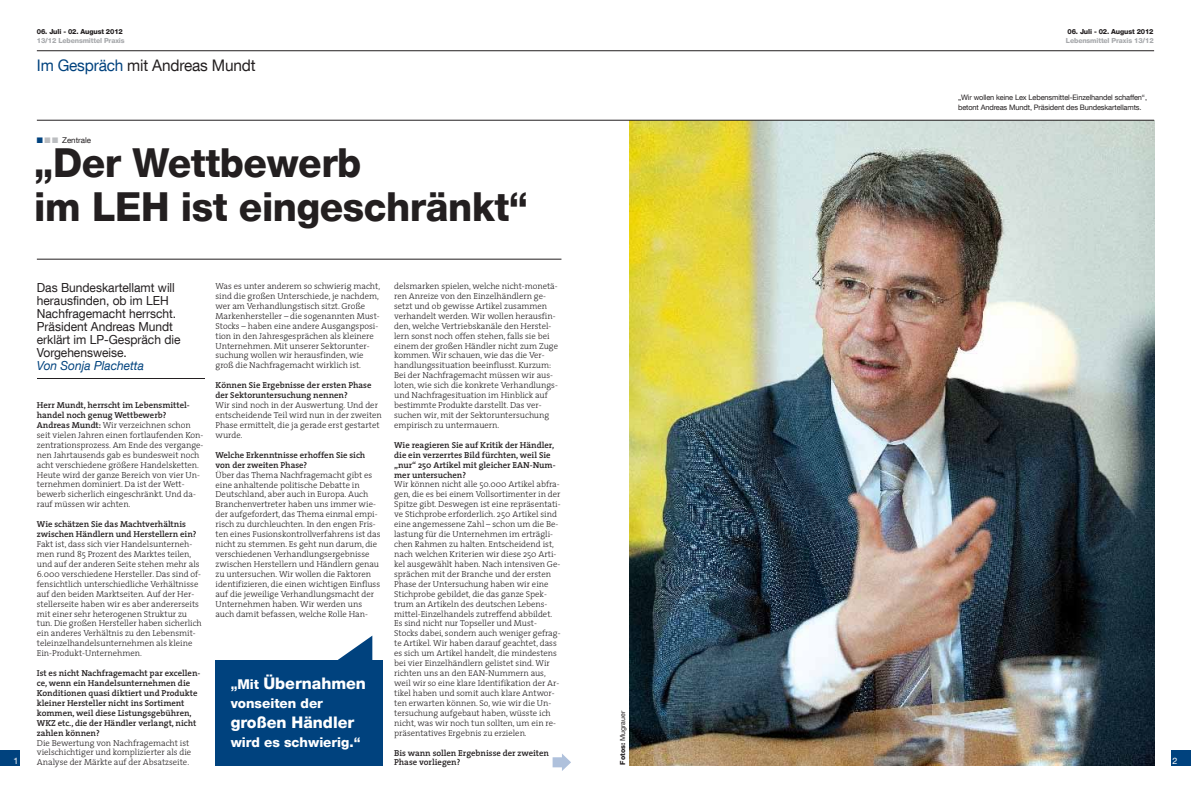
<style>
.page{position:relative;width:1191px;height:794px;background:#fff}
.page>*{position:absolute;margin:0;border:0;box-sizing:border-box;transform-origin:0 0}
.t1{font:800 40px/44px "Helvetica Neue LT Com";letter-spacing:-.01em;color:#231f20;scale:.96 1}
.t2{font:800 16px "Helvetica Neue LT Com";color:#fff}
.t3{font:16px "Helvetica Neue LT Com";letter-spacing:-.01em;color:#231f20;scale:.96 1}
.t4{font:800 13.5px "Helvetica Neue LT Com";color:#fff}
.t5{font:12.5px/13px "Helvetica Neue LT Com";color:#231f20;scale:.96 1}
.t6{font:italic 12.5px "Helvetica Neue LT Com";color:#00427e;scale:.96 1}
.t7{font:9px "Helvetica Neue LT Com";color:#fff}
.t8{font:300 8.7px/9.9px "The Serif";color:#231f20}
.t9{font:600 8.7px/9.9px "The Serif";color:#231f20}
.t10{font:8px "Helvetica Neue LT Com";color:#231f20}
.t11{font:7.5px/9.9px "Helvetica Neue LT Com";letter-spacing:-.015em;color:#231f20}
.t12{font:800 7px "Helvetica Neue LT Com";letter-spacing:-.015em;color:#a7a9ac}
.t13{font:800 7px "Helvetica Neue LT Com";letter-spacing:-.02em;color:#231f20}
.t14{font:7px "Helvetica Neue LT Com";color:#231f20}
.s1{color:#00427e}
.s2{color:#bbbdc0}
.s3{font-weight:600}
.s4{font-size:13.5px}
.s5{font-weight:800}
</style>
<div class="page">
<img style="left:629px;top:121px;width:525px;height:644px">
<svg style="left:338px;top:636px;width:34px;height:24px"></svg>
<hr style="left:37px;top:51px;width:1117px;height:1px;background:#231f20">
<hr style="left:37px;top:120px;width:1117px;height:1px;background:#231f20">
<hr style="left:37px;top:259px;width:524px;height:1px;background:#231f20">
<div style="left:0;top:750px;width:20px;height:15px;background:#00427e"></div>
<hr style="left:37px;top:378px;width:167px;height:1px;background:#231f20">
<div style="left:215px;top:660px;width:168px;height:105px;background:#00427e"></div>
<div style="left:1171px;top:750px;width:20px;height:15px;background:#00427e"></div>
<svg style="left:552px;top:754px;width:19px;height:17px"></svg>
<p class="t13" style="left:37px;top:28px;width:88px">06. Juli - 02. August 2012</p>
<p class="t12" style="left:37px;top:37px;width:89px">13/12 Lebensmittel Praxis</p>
<h2 class="t3" style="left:37px;top:55px;width:229px"><span class="s1">Im Gespräch</span> mit Andreas Mundt</h2>
<p class="t10" style="left:37px;top:135px;width:56px"><span class="s1">■</span> <span class="s2">■</span> <span class="s2">■</span> Zentrale</p>
<h1 class="t1" style="left:34px;top:141px;width:516px">„Der Wettbewerb<br>im LEH ist eingeschränkt“</h1>
<p class="t7" style="left:13px;top:754px;width:6px">1</p>
<h3 class="t5" style="left:37px;top:281px;width:151px">Das Bundeskartellamt will herausfinden, ob im LEH<br>Nachfragemacht herrscht.<br>Präsident Andreas Mundt erklärt im LP-Gespräch die<br>Vorgehensweise.</h3>
<h3 class="t6" style="left:37px;top:358px;width:113px">Von Sonja Plachetta</h3>
<p class="t8" style="left:37px;top:400px;width:168px"><span class="s3">Herr Mundt, herrscht im Lebensmittel&shy;handel noch genug Wettbewerb?<br>Andreas Mundt:</span> Wir verzeichnen schon seit vielen Jahren einen fortlaufenden Kon&shy;zentrationsprozess. Am Ende des vergange&shy;nen Jahrtausends gab es bundesweit noch acht verschiedene größere Handelsketten.<br>Heute wird der ganze Bereich von vier Un&shy;ternehmen dominiert. Da ist der Wett&shy;bewerb sicherlich eingeschränkt. Und da&shy;rauf müssen wir achten.</p>
<p class="t9" style="left:37px;top:519px;width:161px">Wie schätzen Sie das Machtverhältnis zwischen Händlern und Herstellern ein?</p>
<p class="t8" style="left:37px;top:539px;width:166px">Fakt ist, dass sich vier Handelsunterneh&shy;men rund 85 Prozent des Marktes teilen, und auf der anderen Seite stehen mehr als 6.000 verschiedene Hersteller. Das sind of&shy;fensichtlich unterschiedliche Verhältnisse auf den beiden Marktseiten. Auf der Her&shy;stellerseite haben wir es aber andererseits mit einer sehr heterogenen Struktur zu tun. Die großen Hersteller haben sicherlich ein anderes Verhältnis zu den Lebensmit&shy;teleinzelhandelsunternehmen als kleine Ein-Produkt-Unternehmen.</p>
<p class="t9" style="left:37px;top:668px;width:165px">Ist es nicht Nachfragemacht par excellen&shy;ce, wenn ein Handelsunternehmen die Konditionen quasi diktiert und Produkte kleiner Hersteller nicht ins Sortiment kommen, weil diese Listungsgebühren, WKZ etc., die der Händler verlangt, nicht zahlen können?</p>
<p class="t8" style="left:37px;top:737px;width:156px">Die Bewertung von Nachfragemacht ist vielschichtiger und komplizierter als die<br>Analyse der Märkte auf der Absatzseite.</p>
<p class="t8" style="left:215px;top:281px;width:166px">Was es unter anderem so schwierig macht, sind die großen Unterschiede, je nachdem, wer am Verhandlungstisch sitzt. Große Markenhersteller – die sogenannten Must-Stocks – haben eine andere Ausgangsposi&shy;tion in den Jahresgesprächen als kleinere Unternehmen. Mit unserer Sektorunter&shy;suchung wollen wir herausfinden, wie groß die Nachfragemacht wirklich ist.</p>
<p class="t9" style="left:215px;top:380px;width:157px">Können Sie Ergebnisse der ersten Phase der Sektoruntersuchung nennen?</p>
<p class="t8" style="left:215px;top:400px;width:168px">Wir sind noch in der Auswertung. Und der entscheidende Teil wird nun in der zweiten Phase ermittelt, die ja gerade erst gestartet wurde.</p>
<p class="t9" style="left:215px;top:449px;width:151px">Welche Erkenntnisse erhoffen Sie sich von der zweiten Phase?</p>
<p class="t8" style="left:215px;top:469px;width:166px">Über das Thema Nachfragemacht gibt es eine anhaltende politische Debatte in Deutschland, aber auch in Europa. Auch Branchenvertreter haben uns immer wie&shy;der aufgefordert, das Thema einmal empi&shy;risch zu durchleuchten. In den engen Fris&shy;ten eines Fusionskontrollverfahrens ist das nicht zu stemmen. Es geht nun darum, die verschiedenen Verhandlungsergebnisse zwischen Herstellern und Händlern genau zu untersuchen. Wir wollen die Faktoren identifizieren, die einen wichtigen Einfluss auf die jeweilige Verhandlungsmacht der Unternehmen haben. Wir werden uns auch damit befassen, welche Rolle Han-</p>
<h2 class="t2" style="left:231px;top:673px;width:137px"><span class="s4">„Mit</span> Übernahmen</h2>
<h3 class="t4" style="left:231px;top:695px;width:94px">vonseiten der</h3>
<h2 class="t2" style="left:231px;top:712px;width:125px">großen Händler</h2>
<h3 class="t4" style="left:231px;top:734px;width:131px">wird es schwierig.“</h3>
<p class="t8" style="left:394px;top:281px;width:165px">delsmarken spielen, welche nicht-monetä&shy;ren Anreize von den Einzelhändlern ge&shy;setzt und ob gewisse Artikel zusammen verhandelt werden. Wir wollen herausfin&shy;den, welche Vertriebskanäle den Herstel&shy;lern sonst noch offen stehen, falls sie bei einem der großen Händler nicht zum Zuge kommen. Wir schauen, wie das die Ver&shy;handlungssituation beeinflusst. Kurzum:<br>Bei der Nachfragemacht müssen wir aus&shy;loten, wie sich die konkrete Verhandlungs&shy;und Nachfragesituation im Hinblick auf bestimmte Produkte darstellt. Das ver&shy;suchen wir, mit der Sektoruntersuchung empirisch zu untermauern.</p>
<p class="t9" style="left:394px;top:439px;width:163px">Wie reagieren Sie auf Kritik der Händler, die ein verzerrtes Bild fürchten, weil Sie „nur“ 250 Artikel mit gleicher EAN-Num&shy;mer untersuchen?</p>
<p class="t8" style="left:394px;top:479px;width:168px">Wir können nicht alle 50.000 Artikel abfra&shy;gen, die es bei einem Vollsortimenter in der Spitze gibt. Deswegen ist eine repräsentati&shy;ve Stichprobe erforderlich. 250 Artikel sind eine angemessene Zahl – schon um die Be&shy;lastung für die Unternehmen im erträgli&shy;chen Rahmen zu halten. Entscheidend ist, nach welchen Kriterien wir diese 250 Arti&shy;kel ausgewählt haben. Nach intensiven Ge&shy;sprächen mit der Branche und der ersten Phase der Untersuchung haben wir eine Stichprobe gebildet, die das ganze Spek&shy;trum an Artikeln des deutschen Lebens&shy;mittel-Einzelhandels zutreffend abbildet.<br>Es sind nicht nur Topseller und Must-Stocks dabei, sondern auch weniger gefrag&shy;te Artikel. Wir haben darauf geachtet, dass es sich um Artikel handelt, die mindestens bei vier Einzelhändlern gelistet sind. Wir richten uns an den EAN-Nummern aus, weil wir so eine klare Identifikation der Ar&shy;tikel haben und somit auch klare Antwor&shy;ten erwarten können. So, wie wir die Un&shy;tersuchung aufgebaut haben, wüsste ich nicht, was wir noch tun sollten, um ein re&shy;präsentatives Ergebnis zu erzielen.</p>
<p class="t9" style="left:394px;top:747px;width:156px">Bis wann sollen Ergebnisse der zweiten<br>Phase vorliegen?</p>
<p class="t14" style="left:618px;top:764px;width:55px;rotate:-90deg"><span class="s5">Fotos:</span> M ugrauer</p>
<p class="t13" style="left:1067px;top:28px;width:88px">06. Juli - 02. August 2012</p>
<p class="t12" style="left:1066px;top:37px;width:89px">Lebensmittel Praxis 13/12</p>
<p class="t11" style="left:958px;top:93px;width:190px">„Wir wollen keine Lex Lebensmittel-Einzelhandel schaffen“, betont Andreas Mundt, Präsident des Bundeskartellamts.</p>
<p class="t7" style="left:1172px;top:754px;width:6px">2</p>
</div>
